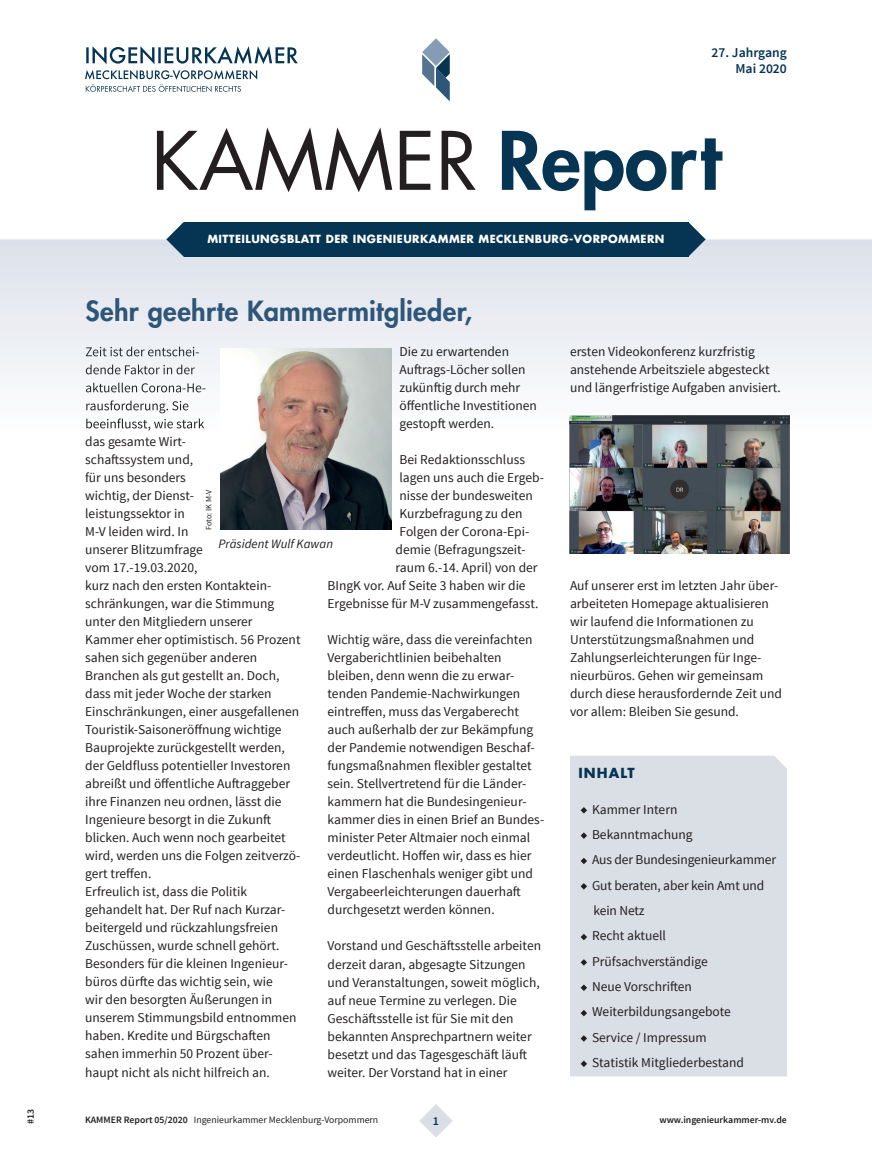
<style>
.page{position:relative;width:872px;height:1170px;background:#fff}
.page>*{position:absolute;margin:0;border:0;box-sizing:border-box;transform-origin:0 0}
.t1{font:78.3px "Futura Std";color:#231f20}
.t2{font:800 27px "Futura Std";letter-spacing:.015em;color:#2d5678}
.t3{font:600 13.65px/16.4px "Source Sans Pro";color:#063453;text-align:right}
.t4{font:13.5px/18px "Source Sans Pro";color:#231f20}
.t5{font:700 13.5px "Futura Std";letter-spacing:.08em;color:#063453}
.t6{font:italic 12.75px "Source Sans Pro";color:#231f20}
.t7{font:600 12px "Source Sans Pro";color:#063453}
.t8{font:700 10.95px "Futura Std";letter-spacing:.04em;color:#fff}
.t9{font:9.75px "Source Sans Pro";color:#231f20}
.t10{font:600 9.75px "Source Sans Pro";color:#231f20}
.t11{font:8.25px "Source Sans Pro";letter-spacing:-.005em;color:#231f20}
.s1{font-weight:800;color:#063453}
.s2{font-weight:600}
</style>
<div class="page">
<svg style="left:419px;top:1104px;width:34px;height:33px"></svg>
<svg style="left:422px;top:38px;width:28px;height:63px"></svg>
<svg style="left:86px;top:46px;width:212px;height:18px"></svg>
<svg style="left:85px;top:70px;width:172px;height:22px"></svg>
<svg style="left:0;top:239px;width:872px;height:192px"></svg>
<img style="left:86px;top:346px;width:113px;height:10px">
<img style="left:86px;top:364px;width:109px;height:10px">
<img style="left:86px;top:382px;width:119px;height:10px">
<img style="left:86px;top:400px;width:103px;height:13px">
<img style="left:86px;top:418px;width:118px;height:12px">
<div style="left:184px;top:222px;width:504px;height:35px;background:#063453"></div>
<svg style="left:166px;top:222px;width:18px;height:35px"></svg>
<svg style="left:688px;top:222px;width:17px;height:35px"></svg>
<div style="left:570px;top:755px;width:217px;height:321px;background:#dadee5"></div>
<svg style="left:580px;top:807px;width:7px;height:6px"></svg>
<svg style="left:580px;top:832px;width:7px;height:6px"></svg>
<svg style="left:580px;top:857px;width:7px;height:7px"></svg>
<svg style="left:580px;top:883px;width:7px;height:6px"></svg>
<svg style="left:580px;top:933px;width:7px;height:7px"></svg>
<svg style="left:580px;top:959px;width:7px;height:6px"></svg>
<svg style="left:580px;top:984px;width:7px;height:6px"></svg>
<svg style="left:580px;top:1009px;width:7px;height:7px"></svg>
<svg style="left:580px;top:1035px;width:7px;height:6px"></svg>
<svg style="left:580px;top:1060px;width:7px;height:6px"></svg>
<img style="left:220px;top:348px;width:171px;height:181px">
<img style="left:570px;top:416px;width:219px;height:137px">
<p class="t10" style="left:24px;top:1123px;width:17px;rotate:-90deg">#13</p>
<p class="t3" style="left:711px;top:45px;width:77px">27. Jahrgang<br>Mai 2020</p>
<h1 class="t1" style="left:151px;top:111px;width:571px">KAMMER <span class="s1">Report</span></h1>
<p class="t8" style="left:207px;top:232px;width:458px">MITTEILUNGSBLATT DER INGENIEURKAMMER MECKLENBURG-VORPOMMERN</p>
<h2 class="t2" style="left:85px;top:294px;width:388px">Sehr geehrte Kammermitglieder,</h2>
<p class="t4" style="left:399px;top:343px;width:139px">Die zu erwartenden<br>Auftrags-Löcher sollen zukünftig durch mehr öffentliche Investitionen gestopft werden.</p>
<p class="t4" style="left:399px;top:451px;width:127px">Bei Redaktionsschluss</p>
<p class="t4" style="left:399px;top:469px;width:146px">lagen uns auch die Ergeb-</p>
<p class="t4" style="left:399px;top:487px;width:135px">nisse der bundesweiten</p>
<p class="t4" style="left:399px;top:505px;width:124px">Kurzbefragung zu den</p>
<p class="t4" style="left:399px;top:523px;width:131px">Folgen der Corona-Epi-</p>
<p class="t4" style="left:395px;top:541px;width:132px">demie (Befragungszeit-</p>
<p class="t4" style="left:395px;top:559px;width:143px">raum 6.-14. April) von der</p>
<p class="t4" style="left:327px;top:577px;width:200px">BIngK vor. Auf Seite 3 haben wir die</p>
<p class="t4" style="left:327px;top:595px;width:213px">Ergebnisse für M-V zusammengefasst.</p>
<p class="t4" style="left:327px;top:631px;width:218px">Wichtig wäre, dass die vereinfachten Vergaberichtlinien beibehalten bleiben, denn wenn die zu erwar&shy;tenden Pandemie-Nachwirkungen eintreffen, muss das Vergaberecht auch außerhalb der zur Bekämpfung der Pandemie notwendigen Beschaf&shy;fungsmaßnahmen flexibler gestaltet sein. Stellvertretend für die Länder&shy;kammern hat die Bundesingenieur&shy;kammer dies in einen Brief an Bundes&shy;minister Peter Altmaier noch einmal verdeutlicht. Hoffen wir, dass es hier einen Flaschenhals weniger gibt und Vergabeerleichterungen dauerhaft durchgesetzt werden können.</p>
<p class="t4" style="left:327px;top:937px;width:215px">Vorstand und Geschäftsstelle arbeiten derzeit daran, abgesagte Sitzungen und Veranstaltungen, soweit möglich, auf neue Termine zu verlegen. Die Geschäftsstelle ist für Sie mit den bekannten Ansprechpartnern weiter besetzt und das Tagesgeschäft läuft weiter. Der Vorstand hat in einer</p>
<p class="t4" style="left:85px;top:433px;width:217px">das gesamte Wirt-<br>schaftssystem und,<br>für uns besonders<br>wichtig, der Dienst-<br>leistungssektor in<br>M-V leiden wird. In<br>unserer Blitzumfrage<br>vom 17.-19.03.2020,<br>kurz nach den ersten Kontaktein&shy;schränkungen, war die Stimmung unter den Mitgliedern unserer<br>Kammer eher optimistisch. 56 Prozent sahen sich gegenüber anderen<br>Branchen als gut gestellt an. Doch, dass mit jeder Woche der starken<br>Einschränkungen, einer ausgefallenen<br>Touristik-Saison eröffnung wichtige<br>Bauprojekte zurückgestellt werden, der Geldfluss potentieller Investoren abreißt und öffentliche Auftraggeber ihre Finanzen neu ordnen, lässt die<br>Ingenieure besorgt in die Zukunft blicken. Auch wenn noch gearbeitet wird, werden uns die Folgen zeitverzö&shy;gert treffen.<br>Erfreulich ist, dass die Politik gehandelt hat. Der Ruf nach Kurzar&shy;beitergeld und rückzahlungsfreien<br>Zuschüssen, wurde schnell gehört.<br>Besonders für die kleinen Ingenieur&shy;büros dürfte das wichtig sein, wie<br>wir den besorgten Äußerungen in unserem Stimmungsbild entnommen haben. Kredite und Bürgschaften sahen immerhin 50 Prozent über&shy;haupt nicht als nicht hilfreich an.</p>
<p class="t11" style="left:203px;top:530px;width:42px;rotate:-90deg">Foto: IK M-V</p>
<p class="t6" style="left:218px;top:535px;width:116px">Präsident Wulf Kawan</p>
<p class="t4" style="left:570px;top:343px;width:212px">ersten Videokonferenz kurzfristig anstehende Arbeitsziele abgesteckt und längerfristige Aufgaben anvisiert.</p>
<p class="t4" style="left:570px;top:577px;width:213px">Auf unserer erst im letzten Jahr über&shy;arbeiteten Homepage aktualisieren wir laufend die Informationen zu Unterstützungsmaßnahmen und Zahlungserleichterungen für Inge&shy;nieurbüros. Gehen wir gemeinsam durch diese herausfordernde Zeit und vor allem: Bleiben Sie gesund.</p>
<p class="t5" style="left:578px;top:764px;width:58px">INHALT</p>
<p class="t4" style="left:592px;top:796px;width:185px;line-height:25.3px">Kammer Intern<br>Bekanntmachung<br>Aus der Bundesingenieurkammer<br>Gut beraten, aber kein Amt und kein Netz<br>Recht aktuell<br>Prüfsachverständige<br>Neue Vorschriften<br>Weiterbildungsangebote<br>Service / Impressum<br>Statistik Mitgliederbestand</p>
<p class="t9" style="left:85px;top:1113px;width:295px"><span class="s2">KAMMER Report 05/2020</span> Ingenieurkammer Mecklenburg-Vorpommern</p>
<p class="t7" style="left:433px;top:1112px;width:8px">1</p>
<p class="t10" style="left:659px;top:1113px;width:129px">www.ingenieurkammer-mv.de</p>
</div>
